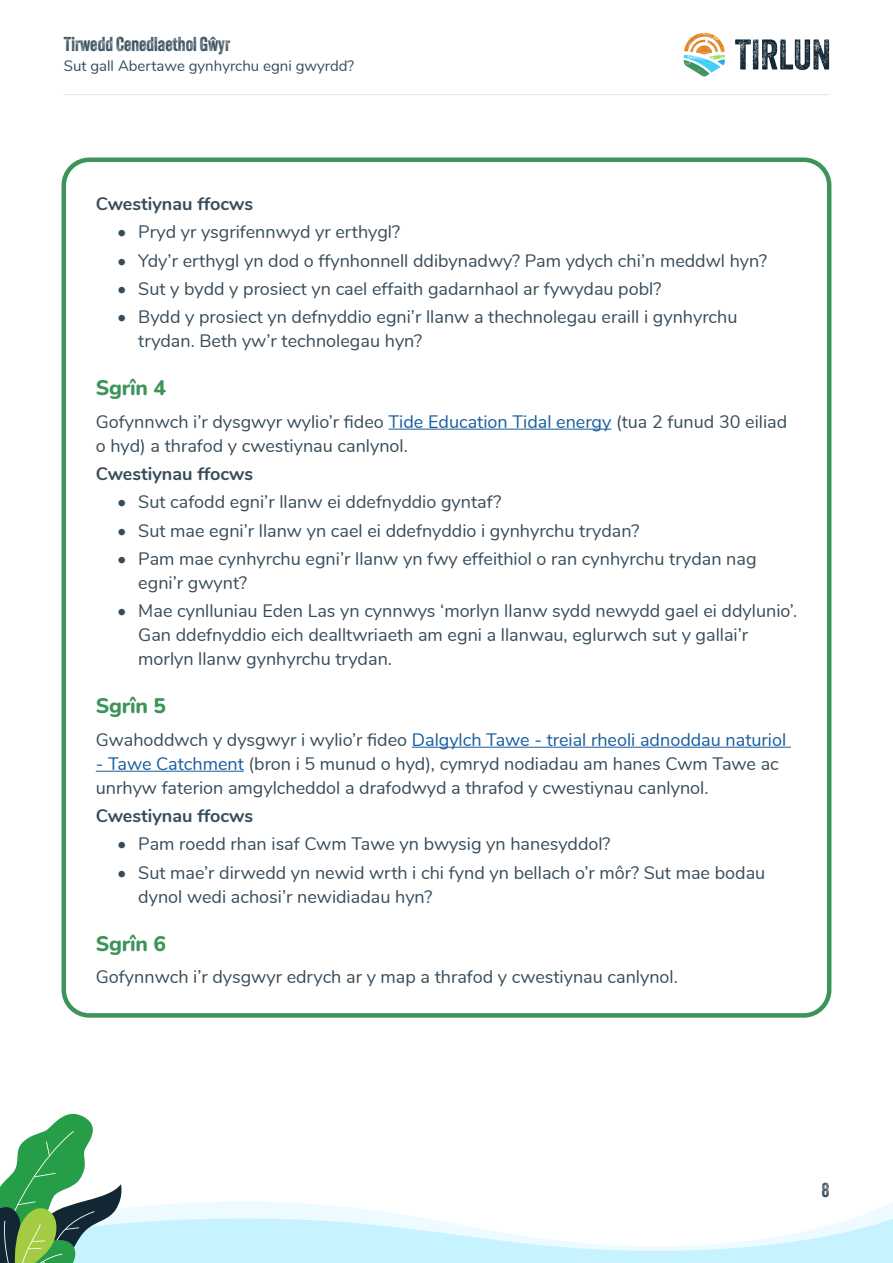
<style>
.page{position:relative;width:893px;height:1263px;background:#fff}
.page>*{position:absolute;margin:0;border:0;box-sizing:border-box;transform-origin:0 0}
.Page_section_heading{font:800 21px "Nunito";letter-spacing:-.01em;color:#3d9459}
.t1{font:19.5px "Veneer Two";color:#374c5a}
.Body_text{font:18px/24px "Nunito";color:#374c5a}
.Body_text-2{font:18px "Nunito";color:#175d9e}
.Body_text-3{font:700 18px "Nunito";color:#374c5a}
.t2{font:15px "Nunito";color:#374c5a}
.s1{color:#175d9e}
.s2{color:#374c5a}
</style>
<div class="page">
<svg style="left:735px;top:39px;width:94px;height:31px"></svg>
<svg style="left:684px;top:33px;width:41px;height:44px"></svg>
<hr style="left:64px;top:94px;width:765px;height:1px;background:#e6e7e9">
<svg style="left:0;top:1113px;width:893px;height:150px"></svg>
<hr style="left:389px;top:429px;width:222px;height:1px;background:#175d9e">
<hr style="left:412px;top:747px;width:379px;height:1px;background:#175d9e">
<hr style="left:96px;top:771px;width:148px;height:1px;background:#175d9e">
<div style="left:62px;top:158px;width:769px;height:860px;border:4px solid #3d9459;border-radius:26px"></div>
<p class="t1" style="left:64px;top:32px;width:168px">Tirwedd Cenedlaethol Gŵyr</p>
<p class="t2" style="left:64px;top:54px;width:292px">Sut gall Abertawe gynhyrchu egni gwyrdd?</p>
<p class="Body_text-3" style="left:96px;top:190px;width:159px">Cwestiynau ffocws</p>
<p class="Body_text" style="left:117px;top:219px;width:285px">• Pryd yr ysgrifennwyd yr erthygl?</p>
<p class="Body_text" style="left:117px;top:247px;width:652px">• Ydy’r erthygl yn dod o ffynhonnell ddibynadwy? Pam ydych chi’n meddwl hyn?</p>
<p class="Body_text" style="left:117px;top:275px;width:546px">• Sut y bydd y prosiect yn cael effaith gadarnhaol ar fywydau pobl?</p>
<p class="Body_text" style="left:138px;top:304px;width:601px;text-indent:-21px">• Bydd y prosiect yn defnyddio egni’r llanw a thechnolegau eraill i gynhyrchu trydan. Beth yw’r technolegau hyn?</p>
<p class="Page_section_heading" style="left:96px;top:373px;width:72px">Sgrîn 4</p>
<p class="Body_text" style="left:96px;top:408px;width:693px">Gofynnwch i’r dysgwyr wylio’r fideo <span class="s1">Tide Education Tidal energy</span> (tua 2 funud 30 eiliad o hyd) a thrafod y cwestiynau canlynol.</p>
<p class="Body_text-3" style="left:96px;top:460px;width:159px">Cwestiynau ffocws</p>
<p class="Body_text" style="left:117px;top:489px;width:386px">• Sut cafodd egni’r llanw ei ddefnyddio gyntaf?</p>
<p class="Body_text" style="left:117px;top:517px;width:524px">• Sut mae egni’r llanw yn cael ei ddefnyddio i gynhyrchu trydan?</p>
<p class="Body_text" style="left:138px;top:545px;width:620px;text-indent:-21px">• Pam mae cynhyrchu egni’r llanw yn fwy effeithiol o ran cynhyrchu trydan nag egni’r gwynt?</p>
<p class="Body_text" style="left:138px;top:598px;width:660px;text-indent:-21px">• Mae cynlluniau Eden Las yn cynnwys ‘morlyn llanw sydd newydd gael ei ddylunio’.<br>Gan ddefnyddio eich dealltwriaeth am egni a llanwau, eglurwch sut y gallai’r morlyn llanw gynhyrchu trydan.</p>
<p class="Page_section_heading" style="left:96px;top:691px;width:72px">Sgrîn 5</p>
<p class="Body_text-2" style="left:96px;top:726px;width:692px"><span class="s2">Gwahoddwch y dysgwyr i wylio’r fideo</span> Dalgylch Tawe - treial rheoli adnoddau naturiol</p>
<p class="Body_text" style="left:96px;top:751px;width:685px"><span class="s1">- Tawe Catchment</span> (bron i 5 munud o hyd), cymryd nodiadau am hanes Cwm Tawe ac unrhyw faterion amgylcheddol a drafodwyd a thrafod y cwestiynau canlynol.</p>
<p class="Body_text-3" style="left:96px;top:802px;width:159px">Cwestiynau ffocws</p>
<p class="Body_text" style="left:117px;top:831px;width:495px">• Pam roedd rhan isaf Cwm Tawe yn bwysig yn hanesyddol?</p>
<p class="Body_text" style="left:138px;top:859px;width:628px;text-indent:-21px">• Sut mae’r dirwedd yn newid wrth i chi fynd yn bellach o’r môr? Sut mae bodau dynol wedi achosi’r newidiadau hyn?</p>
<p class="Page_section_heading" style="left:96px;top:929px;width:72px">Sgrîn 6</p>
<p class="Body_text" style="left:96px;top:964px;width:584px">Gofynnwch i’r dysgwyr edrych ar y map a thrafod y cwestiynau canlynol.</p>
<p class="t1" style="left:822px;top:1178px;width:9px">8</p>
</div>
